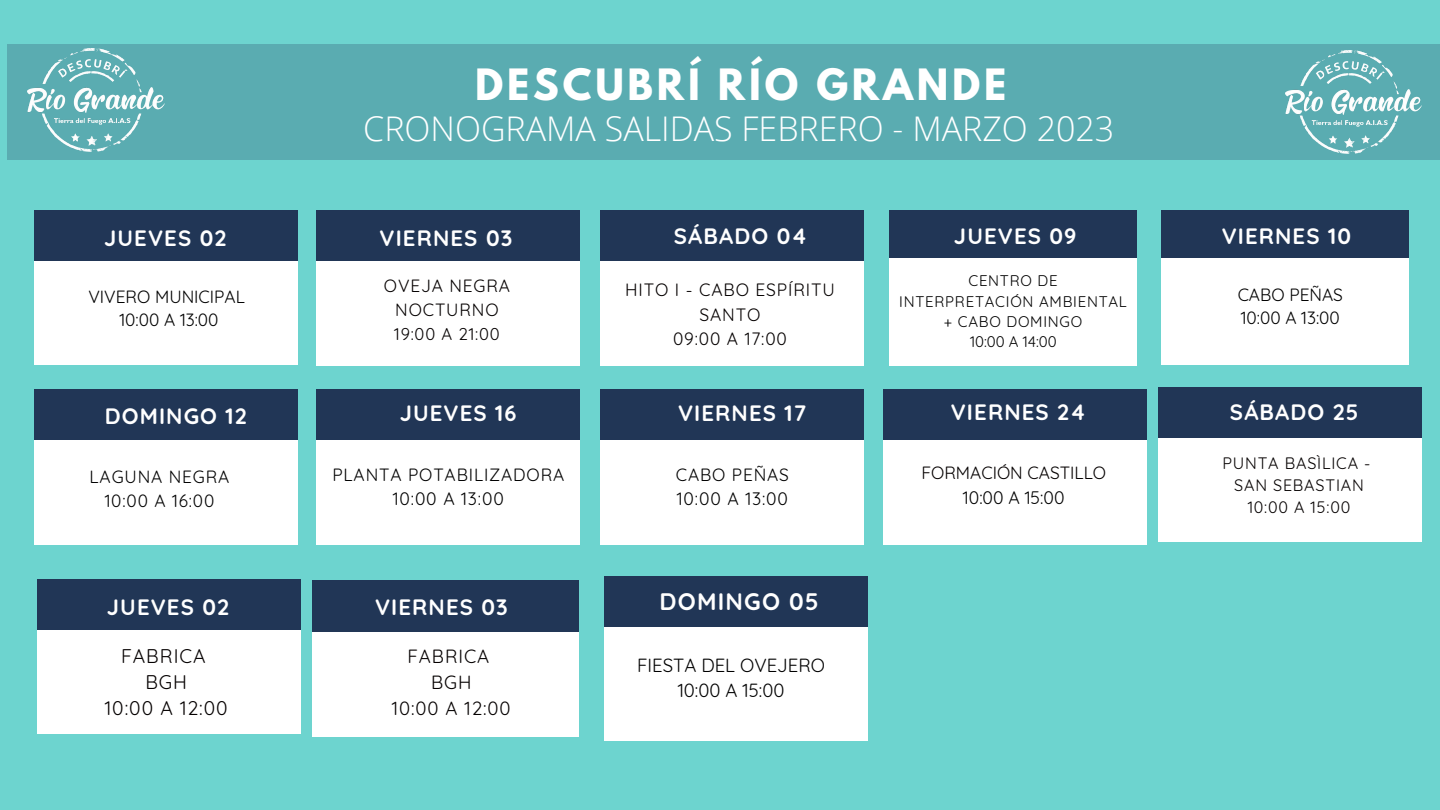
<style>
.page{position:relative;width:1440px;height:810px;background:#6dd4cf}
.page>*{position:absolute;margin:0;border:0;box-sizing:border-box;transform-origin:0 0}
.t1{font:700 38.2px "League Spartan";letter-spacing:.1em;color:#fff}
.t2{font:300 34px "Open Sans";color:#fff}
.t3{font:700 23.8px "Quicksand";letter-spacing:.05em;color:#fff}
.t4{font:700 22.2px "Quicksand";letter-spacing:.05em;color:#fff}
.t5{font:19.3px/26.2px "Quicksand";letter-spacing:.05em;color:#050000;text-align:center}
.t6{font:18.6px/25.2px "Quicksand";color:#000;text-align:center}
.t7{font:18.6px/25.9px "Quicksand";letter-spacing:.05em;color:#050000;text-align:center}
.t8{font:17.6px "Quicksand";letter-spacing:.05em;color:#000}
.t9{font:17.4px/24.3px "Quicksand";letter-spacing:.05em;color:#050000;text-align:center}
.t10{font:17.3px/24px "Quicksand";letter-spacing:.05em;color:#000;text-align:center}
.t11{font:17.3px/23.5px "Quicksand";color:#000;text-align:center}
.t12{font:17.3px/24px "Quicksand";letter-spacing:.05em;color:#050000;text-align:center}
.t13{font:17.3px "Quicksand";color:#050000}
.t14{font:16.6px "Quicksand";letter-spacing:.05em;color:#050000}
.t15{font:16.2px/22.4px "Quicksand";letter-spacing:.05em;color:#050000;text-align:center}
.t16{font:15px/20.4px "Quicksand";letter-spacing:.05em;color:#000;text-align:center}
</style>
<div class="page">
<div style="left:600px;top:211px;width:264px;height:154px;background:#fff"></div>
<div style="left:600px;top:211px;width:264px;height:50px;background:#213656"></div>
<div style="left:889px;top:210px;width:248px;height:155px;background:#fff"></div>
<div style="left:889px;top:210px;width:248px;height:47px;background:#213656"></div>
<div style="left:7px;top:44px;width:1433px;height:116px;background:#5aacb1"></div>
<div style="left:35px;top:211px;width:263px;height:154px;background:#fff"></div>
<div style="left:35px;top:211px;width:263px;height:49px;background:#213656"></div>
<div style="left:317px;top:211px;width:263px;height:154px;background:#fff"></div>
<div style="left:317px;top:211px;width:263px;height:50px;background:#213656"></div>
<div style="left:1161px;top:210px;width:248px;height:155px;background:#fff"></div>
<div style="left:1161px;top:210px;width:248px;height:47px;background:#213656"></div>
<div style="left:35px;top:390px;width:263px;height:154px;background:#fff"></div>
<div style="left:35px;top:390px;width:263px;height:50px;background:#213656"></div>
<div style="left:317px;top:390px;width:263px;height:154px;background:#fff"></div>
<div style="left:317px;top:390px;width:263px;height:50px;background:#213656"></div>
<img style="left:28px;top:49px;width:136px;height:102px">
<img style="left:1285px;top:51px;width:137px;height:103px">
<div style="left:37px;top:580px;width:264px;height:154px;background:#fff"></div>
<div style="left:37px;top:580px;width:264px;height:50px;background:#213656"></div>
<div style="left:312px;top:581px;width:266px;height:156px;background:#fff"></div>
<div style="left:312px;top:581px;width:266px;height:50px;background:#213656"></div>
<div style="left:604px;top:576px;width:264px;height:165px;background:#fff"></div>
<div style="left:604px;top:576px;width:264px;height:50px;background:#213656"></div>
<div style="left:601px;top:390px;width:263px;height:154px;background:#fff"></div>
<div style="left:601px;top:390px;width:263px;height:50px;background:#213656"></div>
<div style="left:884px;top:390px;width:263px;height:154px;background:#fff"></div>
<div style="left:884px;top:390px;width:263px;height:50px;background:#213656"></div>
<div style="left:1158px;top:388px;width:263px;height:154px;background:#fff"></div>
<div style="left:1158px;top:388px;width:263px;height:49px;background:#213656"></div>
<h1 class="t1" style="left:475px;top:66px;width:533px">DESCUBRÍ RÍO GRANDE</h1>
<p class="t4" style="left:104px;top:223px;width:124px">JUEVES 02</p>
<p class="t11" style="left:88px;top:285px;width:158px">VIVERO MUNICIPAL<br>10:00 A 13:00</p>
<h2 class="t2" style="left:363px;top:105px;width:753px">CRONOGRAMA SALIDAS FEBRERO - MARZO 2023</h2>
<p class="t4" style="left:380px;top:223px;width:134px">VIERNES 03</p>
<p class="t12" style="left:384px;top:274px;width:128px">OVEJA NEGRA<br>NOCTURNO</p>
<p class="t14" style="left:394px;top:323px;width:107px">19:00 A 21:00</p>
<p class="t4" style="left:674px;top:222px;width:135px">SÁBADO 04</p>
<p class="t4" style="left:954px;top:222px;width:124px">JUEVES 09</p>
<p class="t4" style="left:1222px;top:222px;width:131px">VIERNES 10</p>
<p class="t9" style="left:625px;top:278px;width:211px">HITO I - CABO ESPÍRITU<br>SANTO<br>09:00 A 17:00</p>
<p class="t16" style="left:899px;top:270px;width:229px">CENTRO DE<br>INTERPRETACIÓN AMBIENTAL + CABO DOMINGO<br>10:00 A 14:00</p>
<p class="t11" style="left:1238px;top:283px;width:107px;text-align:left">CABO PEÑAS<br>10:00 A 13:00</p>
<p class="t4" style="left:105px;top:401px;width:143px">DOMINGO 12</p>
<p class="t4" style="left:400px;top:399px;width:118px">JUEVES 16</p>
<p class="t4" style="left:678px;top:399px;width:130px">VIERNES 17</p>
<p class="t10" style="left:90px;top:465px;width:141px">LAGUNA NEGRA<br>10:00 A 16:00</p>
<p class="t10" style="left:332px;top:462px;width:233px">PLANTA POTABILIZADORA</p>
<p class="t8" style="left:393px;top:487px;width:113px">10:00 A 13:00</p>
<p class="t10" style="left:676px;top:462px;width:115px">CABO PEÑAS</p>
<p class="t8" style="left:677px;top:487px;width:113px">10:00 A 13:00</p>
<p class="t4" style="left:107px;top:593px;width:124px">JUEVES 02</p>
<p class="t5" style="left:105px;top:642px;width:124px">FABRICA<br>BGH<br>10:00 A 12:00</p>
<p class="t4" style="left:375px;top:593px;width:134px">VIERNES 03</p>
<p class="t3" style="left:660px;top:586px;width:161px">DOMINGO 05</p>
<p class="t7" style="left:392px;top:643px;width:120px">FABRICA<br>BGH<br>10:00 A 12:00</p>
<p class="t6" style="left:637px;top:653px;width:190px">FIESTA DEL OVEJERO<br>10:00 A 15:00</p>
<p class="t4" style="left:951px;top:397px;width:137px">VIERNES 24</p>
<p class="t13" style="left:921px;top:461px;width:186px">FORMACIÓN CASTILLO</p>
<p class="t8" style="left:963px;top:486px;width:103px">10:00 A 15:00</p>
<p class="t4" style="left:1230px;top:397px;width:130px">SÁBADO 25</p>
<p class="t15" style="left:1222px;top:451px;width:149px">PUNTA BASÌLICA -<br>SAN SEBASTIAN<br>10:00 A 15:00</p>
</div>
